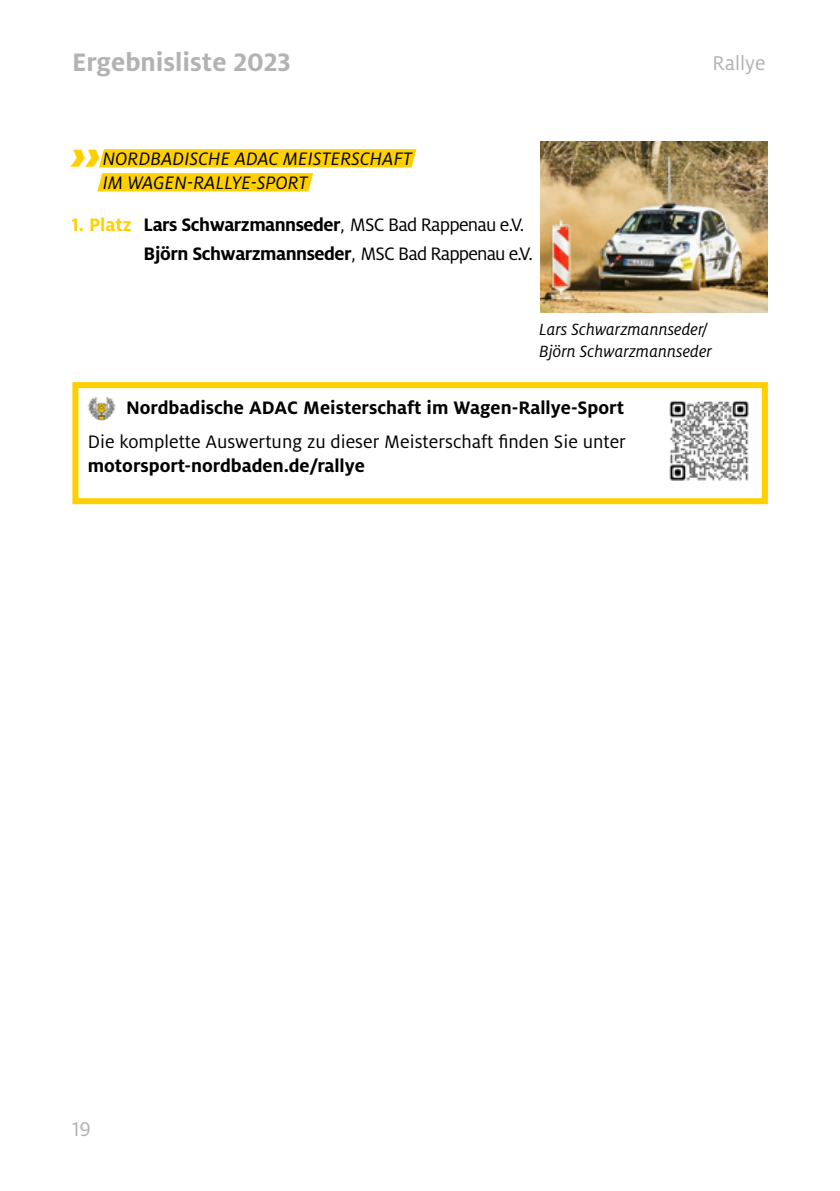
<style>
.page{position:relative;width:840px;height:1191px;background:#fff}
.page>*{position:absolute;margin:0;border:0;box-sizing:border-box;transform-origin:0 0}
.t1{font:700 28px "Milo ADAC";color:#b3b2b2}
.t2{font:22px "Milo ADAC";color:#b3b2b2}
.t3{font:700 20px/28.8px "Milo ADAC";letter-spacing:-.025em;color:#000}
.t4{font:700 20px "Milo ADAC";color:#000}
.t5{font:20px "Milo ADAC";color:#000}
.t6{font:italic 20px/24px "Milo ADAC";letter-spacing:.01em;color:#000}
.t7{font:italic 18px/21.6px "Milo ADAC";color:#000}
.s1{font-weight:900;font-size:44px;color:#ffd000}
.s2{color:#ffd000}
.s3{font-weight:400}
</style>
<div class="page">
<svg style="left:97px;top:173px;width:216px;height:18px;background:#ffd108"></svg>
<svg style="left:99px;top:149px;width:317px;height:18px;background:#ffd105"></svg>
<div style="left:72px;top:382px;width:695px;height:122px;border:6px solid #ffd000"></div>
<img style="left:87px;top:397px;width:29px;height:24px">
<img style="left:669px;top:401px;width:80px;height:80px">
<img style="left:540px;top:142px;width:227px;height:170px">
<h1 class="t1" style="left:72px;top:47px;width:220px">Ergebnisliste 2023</h1>
<p class="t2" style="left:712px;top:51px;width:55px">Rallye</p>
<p class="t6" style="left:103px;top:147px;width:311px;text-indent:-31px"><span class="s1">››</span>NORDBADISCHE ADAC MEISTERSCHAFT<br>IM WAGEN-RALLYE-SPORT</p>
<p class="t3" style="left:143px;top:211px;width:390px;text-indent:-72px"><span class="s2">1. Platz</span> Lars Schwarzmannseder<span class="s3">, MSC Bad Rappenau e.V.<br></span>Björn Schwarzmannseder<span class="s3">, MSC Bad Rappenau e.V.</span></p>
<p class="t7" style="left:539px;top:319px;width:174px">Lars Schwarzmannseder/<br>Björn Schwarzmannseder</p>
<p class="t4" style="left:126px;top:396px;width:499px">Nordbadische ADAC Meisterschaft im Wagen-Rallye-Sport</p>
<p class="t5" style="left:88px;top:431px;width:539px">Die komplette Auswertung zu dieser Meisterschaft finden Sie unter</p>
<p class="t4" style="left:88px;top:454px;width:278px">motorsport-nordbaden.de/rallye</p>
<p class="t2" style="left:72px;top:1117px;width:20px">19</p>
</div>
